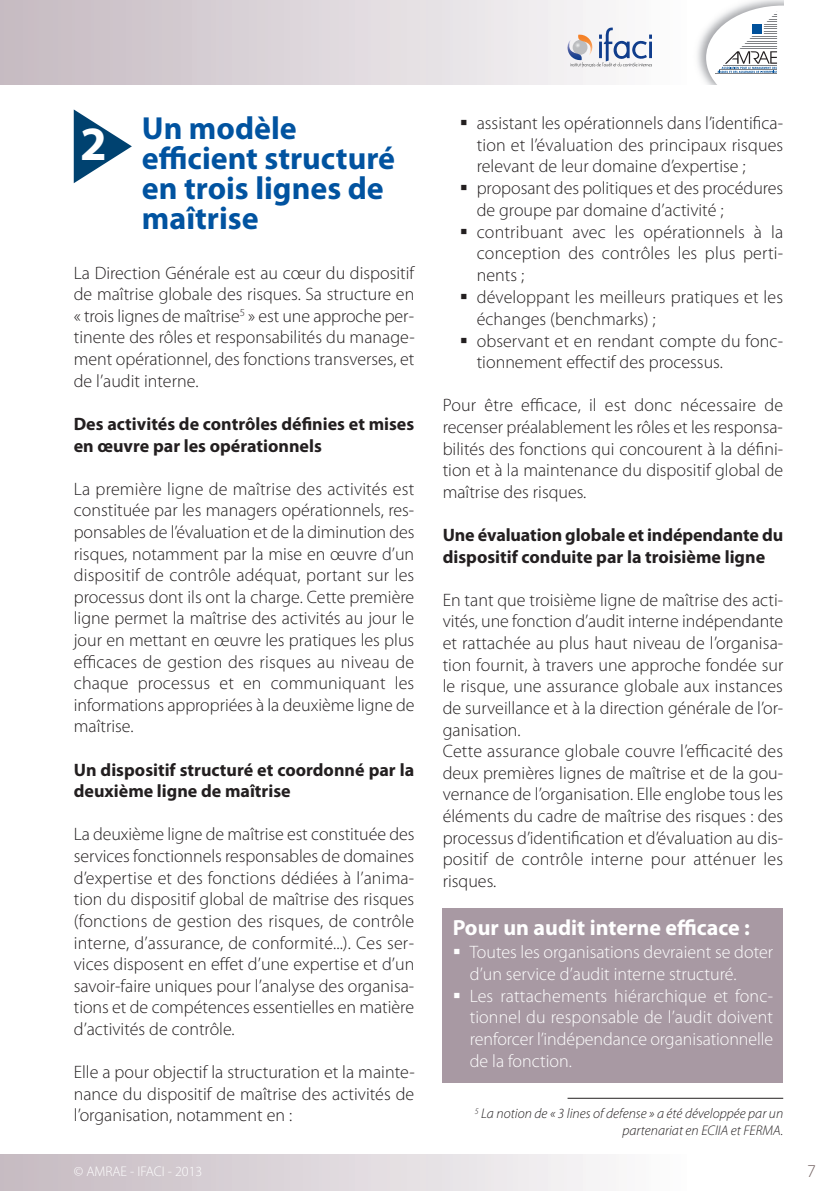
<style>
.page{position:relative;width:840px;height:1191px;background:#fff}
.page>*{position:absolute;margin:0;border:0;box-sizing:border-box;transform-origin:0 0}
.t1{font:700 48px "Myriad Pro";color:#fff}
.t2{font:700 32px/30px "Myriad Pro";color:#0153a0}
.t3{font:700 22px "Myriad Pro";color:#fff}
.t4{font:300 18px/21.6px "Myriad Pro";color:#231f20;text-align:justify}
.t5{font:300 18px/21.6px "Myriad Pro";color:#fff}
.t6{font:700 18px/21.6px "Myriad Pro";color:#231f20}
.t7{font:300 18px "Myriad Pro";color:#6f5e5e}
.t8{font:italic 300 14px/16.8px "Myriad Pro";color:#231f20;text-align:right}
.t9{font:300 14px "Myriad Pro";color:#fff}
</style>
<div class="page">
<div style="left:0;top:0;width:689px;height:1191px;background:linear-gradient(to right,#c5b9c1,#fcfcfd)"></div>
<div style="left:0;top:85px;width:811px;height:1068px;background:#fff"></div>
<svg style="left:567px;top:28px;width:84px;height:39px"></svg>
<img style="left:697px;top:0;width:85px;height:81px">
<svg style="left:705px;top:6px;width:77px;height:78px"></svg>
<hr style="left:722px;top:65px;width:54px;height:1px;background:#808285">
<hr style="left:718px;top:70px;width:58px;height:1px;background:#808285">
<hr style="left:714px;top:74px;width:62px;height:1px;background:#808285">
<div style="left:442px;top:908px;width:340px;height:174px;background:#a899a3"></div>
<svg style="left:74px;top:109px;width:58px;height:74px"></svg>
<hr style="left:567px;top:1097px;width:215px;height:1px;background:#231f20">
<h2 class="t2" style="left:142px;top:116px;width:255px">Un modèle efficient structuré en trois lignes de maîtrise</h2>
<p class="t4" style="left:74px;top:263px;width:342px">La Direction Générale est au cœur du dispositif de maîtrise globale des risques. Sa structure en « trois lignes de maîtrise<sup>5</sup> » est une approche per&shy;tinente des rôles et responsabilités du manage&shy;ment opérationnel, des fonctions transverses, et de l’audit interne.</p>
<p class="t6" style="left:74px;top:414px;width:342px">Des activités de contrôles définies et mises en œuvre par les opérationnels</p>
<p class="t4" style="left:74px;top:479px;width:342px">La première ligne de maîtrise des activités est constituée par les managers opérationnels, res&shy;ponsables de l’évaluation et de la diminution des risques, notamment par la mise en œuvre d’un dispositif de contrôle adéquat, portant sur les processus dont ils ont la charge. Cette première ligne permet la maîtrise des activités au jour le jour en mettant en œuvre les pratiques les plus efficaces de gestion des risques au niveau de chaque processus et en communiquant les informations appropriées à la deuxième ligne de maîtrise.</p>
<p class="t6" style="left:74px;top:760px;width:342px">Un dispositif structuré et coordonné par la deuxième ligne de maîtrise</p>
<p class="t4" style="left:74px;top:825px;width:342px">La deuxième ligne de maîtrise est constituée des services fonctionnels responsables de domaines d’expertise et des fonctions dédiées à l’anima&shy;tion du dispositif global de maîtrise des risques (fonctions de gestion des risques, de contrôle interne, d’assurance, de conformité...). Ces ser&shy;vices disposent en effet d’une expertise et d’un savoir-faire uniques pour l’analyse des organisa&shy;tions et de compétences essentielles en matière d’activités de contrôle.</p>
<p class="t4" style="left:74px;top:1062px;width:342px">Elle a pour objectif la structuration et la mainte&shy;nance du dispositif de maîtrise des activités de l’organisation, notamment en :</p>
<h1 class="t1" style="left:80px;top:126px;width:28px">2</h1>
<p class="t4" style="left:476px;top:114px;width:308px;text-indent:-17px">▪ assistant les opérationnels dans l’identifica&shy;tion et l’évaluation des principaux risques relevant de leur domaine d’expertise ;</p>
<p class="t4" style="left:476px;top:179px;width:308px;text-indent:-17px">▪ proposant des politiques et des procédures de groupe par domaine d’activité ;</p>
<p class="t4" style="left:476px;top:222px;width:308px;text-indent:-17px">▪ contribuant avec les opérationnels à la conception des contrôles les plus perti&shy;nents ;</p>
<p class="t4" style="left:476px;top:287px;width:308px;text-indent:-17px">▪ développant les meilleurs pratiques et les échanges (benchmarks) ;</p>
<p class="t4" style="left:476px;top:331px;width:308px;text-indent:-17px">▪ observant et en rendant compte du fonc&shy;tionnement effectif des processus.</p>
<p class="t4" style="left:442px;top:396px;width:342px">Pour être efficace, il est donc nécessaire de recenser préalablement les rôles et les responsa&shy;bilités des fonctions qui concourent à la défini&shy;tion et à la maintenance du dispositif global de maîtrise des risques.</p>
<p class="t6" style="left:442px;top:525px;width:342px">Une évaluation globale et indépendante du dispositif conduite par la troisième ligne</p>
<p class="t4" style="left:442px;top:590px;width:342px;text-align:left">En tant que troisième ligne de maîtrise des acti&shy;vités, une fonction d’audit interne indépendante et rattachée au plus haut niveau de l’organisa&shy;tion fournit, à travers une approche fondée sur le risque, une assurance globale aux instances de surveillance et à la direction générale de l’or&shy;ganisation.<br>Cette assurance globale couvre l’efficacité des deux premières lignes de maîtrise et de la gou&shy;vernance de l’organisation. Elle englobe tous les éléments du cadre de maîtrise des risques : des processus d’identification et d’évaluation au dis&shy;positif de contrôle interne pour atténuer les risques.</p>
<p class="t3" style="left:452px;top:919px;width:299px">Pour un audit interne efficace :</p>
<p class="t5" style="left:469px;top:943px;width:305px;text-indent:-17px">▪ Toutes les organisations devraient se doter d’un service d’audit interne structuré.</p>
<p class="t5" style="left:469px;top:986px;width:305px;text-align:justify;text-indent:-17px">▪ Les rattachements hiérarchique et fonc&shy;tionnel du responsable de l’audit doivent renforcer l’indépendance organisationnelle de la fonction.</p>
<p class="t8" style="left:474px;top:1106px;width:310px"><sup>5</sup> La notion de « 3 lines of defense » a été développée par un partenariat en ECIIA et FERMA.</p>
<p class="t9" style="left:74px;top:1166px;width:130px">© AMRAE - IFACI - 2013</p>
<p class="t7" style="left:806px;top:1164px;width:10px">7</p>
</div>
